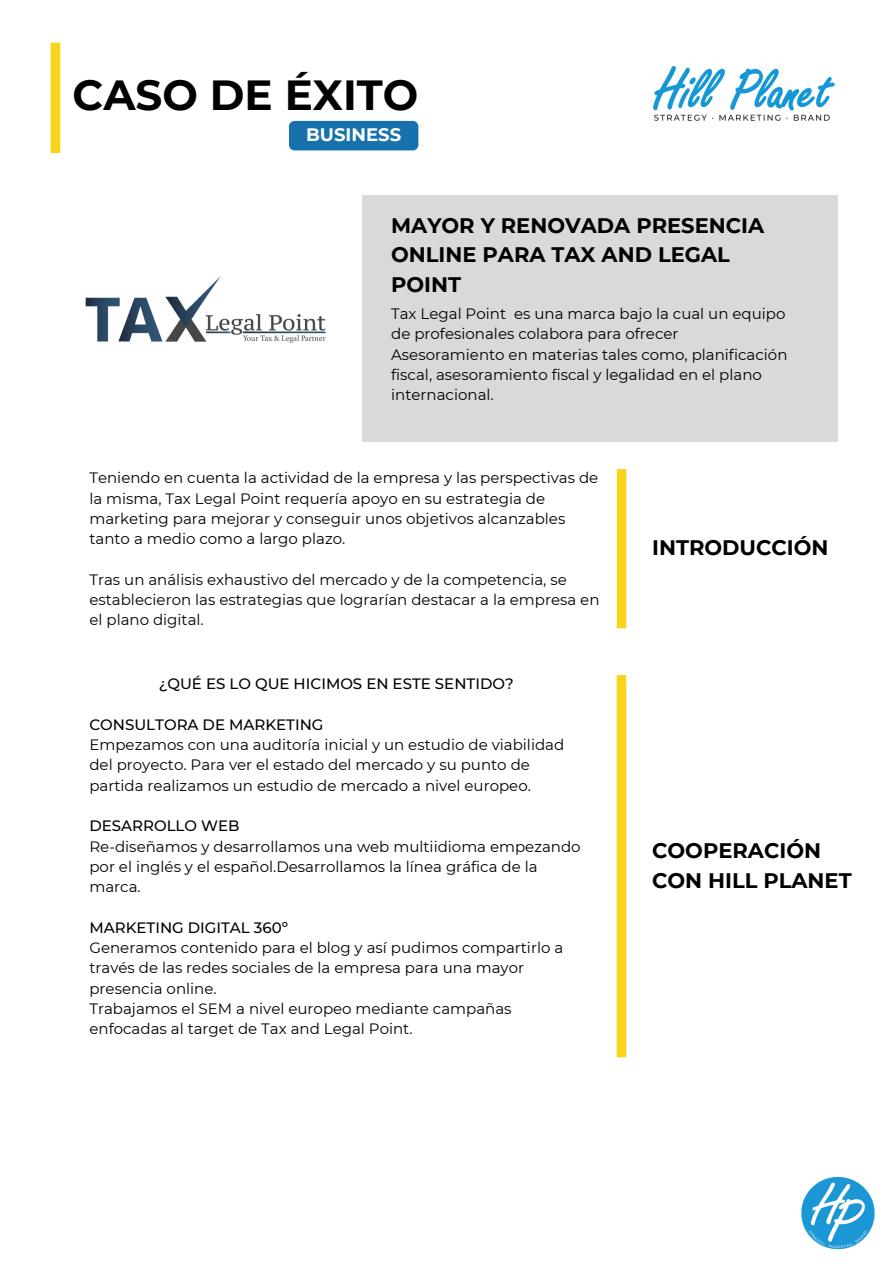
<style>
.page{position:relative;width:894px;height:1264px;background:#fff}
.page>*{position:absolute;margin:0;border:0;box-sizing:border-box;transform-origin:0 0}
.t1{font:700 42px "Montserrat";color:#000}
.t2{font:700 21px/29.2px "Montserrat";color:#000}
.t3{font:700 18px "Montserrat";color:#fff}
.t4{font:15px/20.2px "Montserrat";color:#000}
.t5{font:500 15px "Montserrat";color:#000}
</style>
<div class="page">
<img style="left:653px;top:66px;width:182px;height:55px">
<div style="left:289px;top:121px;width:129px;height:29px;background:#1671ad;border-radius:6px"></div>
<svg style="left:51px;top:43px;width:9px;height:110px"></svg>
<svg style="left:616px;top:469px;width:10px;height:159px"></svg>
<div style="left:362px;top:195px;width:475px;height:247px;background:#d9d9d9"></div>
<svg style="left:616px;top:675px;width:10px;height:382px"></svg>
<img style="left:801px;top:1176px;width:74px;height:74px">
<img style="left:85px;top:276px;width:241px;height:67px">
<h1 class="t1" style="left:73px;top:70px;width:347px">CASO DE ÉXITO</h1>
<p class="t3" style="left:306px;top:124px;width:97px">BUSINESS</p>
<h2 class="t2" style="left:391px;top:211px;width:374px">MAYOR Y RENOVADA PRESENCIA<br>ONLINE PARA TAX AND LEGAL<br>POINT</h2>
<p class="t4" style="left:391px;top:304px;width:398px">Tax Legal Point es una marca bajo la cual un equipo de profesionales colabora para ofrecer Asesoramiento en materias tales como, planificación fiscal, asesoramiento fiscal y legalidad en el plano internacional.</p>
<p class="t4" style="left:89px;top:468px;width:510px">Teniendo en cuenta la actividad de la empresa y las perspectivas de la misma, Tax Legal Point requería apoyo en su estrategia de marketing para mejorar y conseguir unos objetivos alcanzables tanto a medio como a largo plazo.</p>
<p class="t4" style="left:89px;top:569px;width:511px">Tras un análisis exhaustivo del mercado y de la competencia, se establecieron las estrategias que lograrían destacar a la empresa en el plano digital.</p>
<p class="t5" style="left:159px;top:674px;width:356px">¿QUÉ ES LO QUE HICIMOS EN ESTE SENTIDO?</p>
<p class="t5" style="left:89px;top:715px;width:235px">CONSULTORA DE MARKETING</p>
<p class="t4" style="left:89px;top:734px;width:476px">Empezamos con una auditoría inicial y un estudio de viabilidad del proyecto. Para ver el estado del mercado y su punto de partida realizamos un estudio de mercado a nivel europeo.</p>
<p class="t5" style="left:89px;top:816px;width:151px">DESARROLLO WEB</p>
<p class="t4" style="left:89px;top:836px;width:492px">Re-diseñamos y desarrollamos una web multiidioma empezando por el inglés y el español.Desarrollamos la línea gráfica de la marca.</p>
<p class="t5" style="left:89px;top:918px;width:200px">MARKETING DIGITAL 360º</p>
<p class="t4" style="left:89px;top:937px;width:475px">Generamos contenido para el blog y así pudimos compartirlo a través de las redes sociales de la empresa para una mayor presencia online.<br>Trabajamos el SEM a nivel europeo mediante campañas enfocadas al target de Tax and Legal Point.</p>
<h2 class="t2" style="left:652px;top:533px;width:178px">INTRODUCCIÓN</h2>
<h2 class="t2" style="left:652px;top:836px;width:201px">COOPERACIÓN<br>CON HILL PLANET</h2>
</div>
